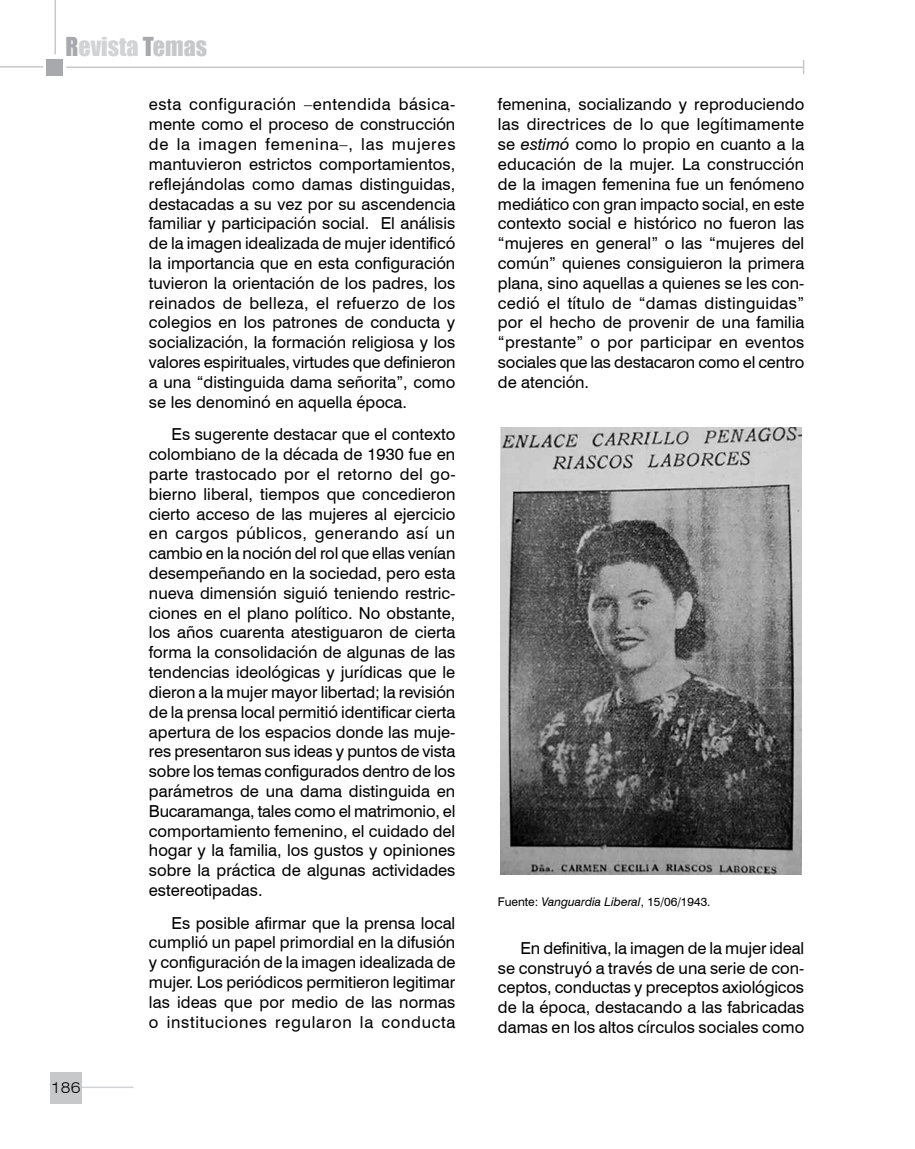
<style>
.page{position:relative;width:915px;height:1149px;background:#fff}
.page>*{position:absolute;margin:0;border:0;box-sizing:border-box;transform-origin:0 0}
.t1{font:24px "Impact";color:#d1d3d4}
.t2{font:16.5px/19.8px "Swiss 721 BT";color:#000;text-align:justify}
.t3{font:300 expanded 15px "Swiss 721 BT";color:#000}
.t4{font:12px "Swiss 721 BT";color:#000}
.s1{color:#a7a9ac}
.s2{color:#c7c8ca}
.s3{font-style:italic}
</style>
<div class="page">
<hr style="left:67px;top:1086px;width:66px;height:1px;background:#d1d3d4">
<div style="left:50px;top:1071px;width:31px;height:32px;background:#c7c8ca"></div>
<hr style="left:66px;top:66px;width:736px;height:2px;background:#c7c8ca">
<hr style="left:0;top:66px;width:43px;height:2px;background:#c7c8ca">
<div style="left:46px;top:59px;width:17px;height:17px;background:#a7a9ac"></div>
<hr style="left:54px;top:0;width:2px;height:54px;background:#c7c8ca">
<svg style="left:802px;top:60px;width:2px;height:14px"></svg>
<img style="left:500px;top:427px;width:301px;height:447px">
<h1 class="t1" style="left:66px;top:28px;width:143px"><span class="s1">R</span>evista <span class="s1">T</span><span class="s2">emas</span></h1>
<p class="t3" style="left:51px;top:1078px;width:31px">186</p>
<p class="t2" style="left:149px;top:94px;width:308px">esta configuración –entendida básica&shy;mente como el proceso de construcción de la imagen femenina–, las mujeres mantuvieron estrictos comportamientos, reflejándolas como damas distinguidas, destacadas a su vez por su ascendencia familiar y participación social. El análisis de la imagen idealizada de mujer identificó la importancia que en esta configuración tuvieron la orientación de los padres, los reinados de belleza, el refuerzo de los colegios en los patrones de conducta y socialización, la formación religiosa y los valores espirituales, virtudes que definieron a una “distinguida dama señorita”, como se les denominó en aquella época.</p>
<p class="t2" style="left:149px;top:424px;width:308px;text-indent:23px">Es sugerente destacar que el contexto colombiano de la década de 1930 fue en parte trastocado por el retorno del go&shy;bierno liberal, tiempos que concedieron cierto acceso de las mujeres al ejercicio en cargos públicos, generando así un cambio en la noción del rol que ellas venían desempeñando en la sociedad, pero esta nueva dimensión siguió teniendo restric&shy;ciones en el plano político. No obstante, los años cuarenta atestiguaron de cierta forma la consolidación de algunas de las tendencias ideológicas y jurídicas que le dieron a la mujer mayor libertad; la revisión de la prensa local permitió identificar cierta apertura de los espacios donde las muje&shy;res presentaron sus ideas y puntos de vista sobre los temas configurados dentro de los parámetros de una dama distinguida en Bucaramanga, tales como el matrimonio, el comportamiento femenino, el cuidado del hogar y la familia, los gustos y opiniones sobre la práctica de algunas actividades estereotipadas.</p>
<p class="t2" style="left:149px;top:912px;width:308px;text-indent:23px">Es posible afirmar que la prensa local cumplió un papel primordial en la difusión y configuración de la imagen idealizada de mujer. Los periódicos permitieron legitimar las ideas que por medio de las normas o instituciones regularon la conducta</p>
<p class="t2" style="left:497px;top:94px;width:308px">femenina, socializando y reproduciendo las directrices de lo que legítimamente se <span class="s3">estimó</span> como lo propio en cuanto a la educación de la mujer. La construcción de la imagen femenina fue un fenómeno mediático con gran impacto social, en este contexto social e histórico no fueron las “mujeres en general” o las “mujeres del común” quienes consiguieron la primera plana, sino aquellas a quienes se les con&shy;cedió el título de “damas distinguidas” por el hecho de provenir de una familia “prestante” o por participar en eventos sociales que las destacaron como el centro de atención.</p>
<p class="t4" style="left:497px;top:894px;width:214px">Fuente: <span class="s3">Vanguardia Liberal</span>, 15/06/1943.</p>
<p class="t2" style="left:497px;top:937px;width:308px;text-indent:23px">En definitiva, la imagen de la mujer ideal se construyó a través de una serie de con&shy;ceptos, conductas y preceptos axiológicos de la época, destacando a las fabricadas damas en los altos círculos sociales como</p>
</div>
